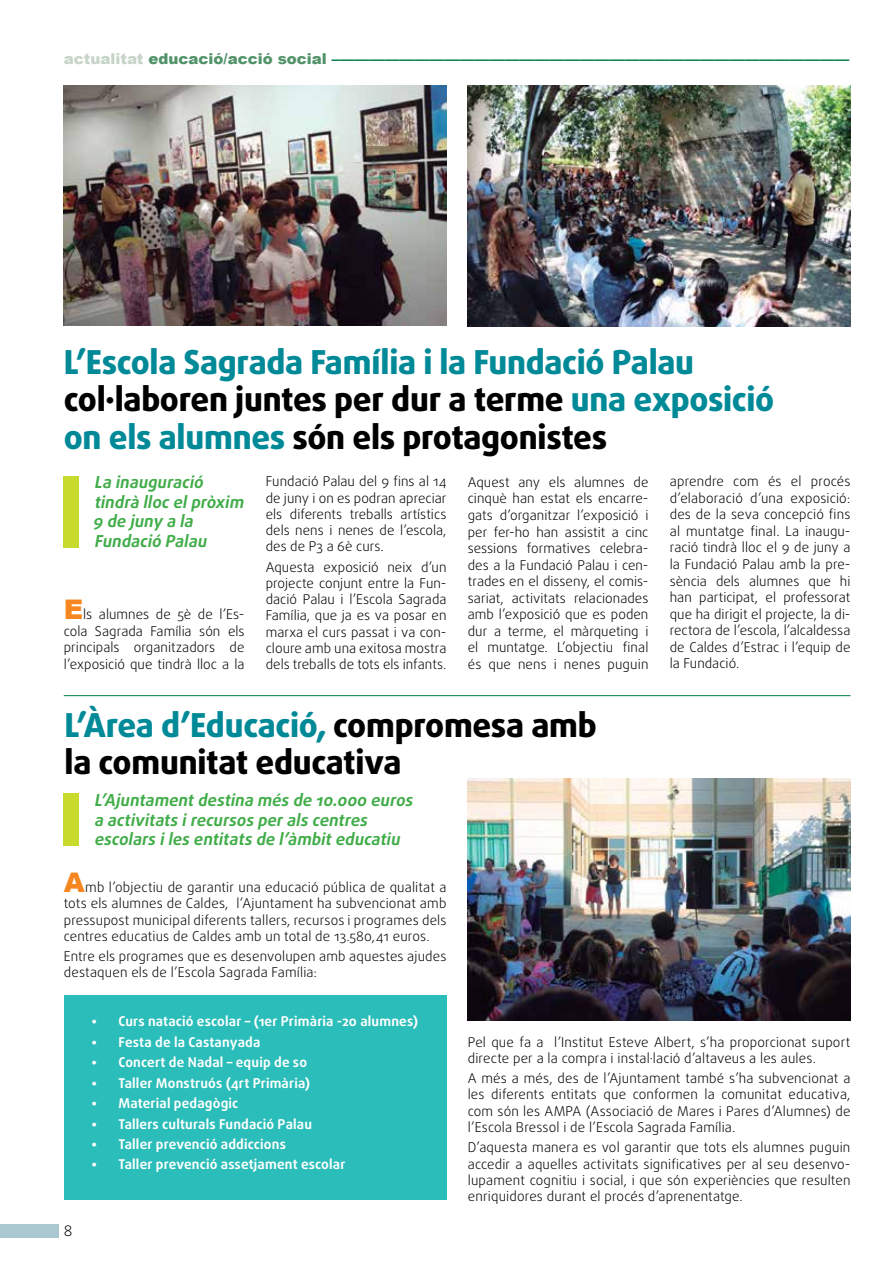
<style>
.page{position:relative;width:893px;height:1263px;background:#fff}
.page>*{position:absolute;margin:0;border:0;box-sizing:border-box;transform-origin:0 0}
.t1{font:800 33px/37.5px "Daxline Pro";letter-spacing:-.01em;color:#008997}
.t2{font:800 33px/37.5px "Daxline Pro";letter-spacing:-.01em;color:#000}
.t3{font:italic 700 16.5px/19.8px "Daxline Pro";color:#41ad49}
.t4{font:900 15px "Arial";color:#007942}
.t5{font:300 15px "Daxline Pro";color:#000}
.t6{font:300 13.5px/16.2px "Daxline Pro";letter-spacing:.01em;color:#000;text-align:justify}
.t7{font:700 13.5px "Daxline Pro";letter-spacing:.015em;color:#fff}
.s1{color:#c6d5c7}
.s2{color:#52936a}
.s3{color:#000}
.s4{font-family:"Arial";font-weight:900;font-size:27px;color:#f6861f}
.s5{color:#008997}
</style>
<div class="page">
<div style="left:0;top:1224px;width:59px;height:13px;background:#aac8d0"></div>
<hr style="left:64px;top:695px;width:786px;height:1px;background:#007942">
<div style="left:64px;top:995px;width:382px;height:204px;background:#2bbdb9"></div>
<img style="left:468px;top:85px;width:382px;height:241px">
<img style="left:64px;top:85px;width:382px;height:240px">
<img style="left:468px;top:778px;width:382px;height:243px">
<div style="left:64px;top:793px;width:15px;height:53px;background:#c8da2b"></div>
<div style="left:64px;top:476px;width:15px;height:71px;background:#c8da2b"></div>
<p class="t4" style="left:64px;top:48px;width:787px"><span class="s1">actualitat</span> <span class="s2">educació/acció social</span> –––––––––––––––––––––––––––––––––––––––––––––––––––––––––––––––––––––</p>
<h1 class="t1" style="left:64px;top:343px;width:712px">L’Escola Sagrada Família i la Fundació Palau <span class="s3">col·laboren juntes per dur a terme</span> una exposició on els alumnes <span class="s3">són els protagonistes</span></h1>
<p class="t3" style="left:93px;top:472px;width:156px">La inauguració tindrà lloc elpròxim<br>9 de juny a la<br>Fundació Palau</p>
<p class="t6" style="left:266px;top:474px;width:182px">Fundació Palau del 9 fins al 14 de juny i on es podran apreciar els diferents treballs artístics dels nens i nenes de l’escola, des de P3 a 6è curs.</p>
<p class="t6" style="left:266px;top:559px;width:182px">Aquesta exposició neix d’un projecte conjunt entre la Fun&shy;dació Palau i l’Escola Sagrada Família, que ja es va posar en marxa el curs passat i va con&shy;cloure amb una exitosa mostra dels treballs de tots els infants.</p>
<p class="t6" style="left:64px;top:606px;width:182px"><span class="s4">E</span>ls alumnes de 5è de l’Es&shy;cola Sagrada Família són els principals organitzadors de l’exposició que tindrà lloc a la</p>
<p class="t6" style="left:468px;top:474px;width:182px">Aquest any els alumnes de cinquè han estat els encarre&shy;gats d’organitzar l’exposició i per fer-ho han assistit a cinc sessions formatives celebra&shy;des a la Fundació Palau i cen&shy;trades en el disseny, el comis&shy;sariat, activitats relacionades amb l’exposició que es poden dur a terme, el màrqueting i el muntatge. L’objectiu final és que nens i nenes puguin</p>
<p class="t6" style="left:670px;top:473px;width:182px;line-height:16.6px">aprendre com és el procés d’elaboració d’una exposició: des de la seva concepció fins al muntatge final. La inaugu&shy;ració tindrà lloc el 9 de juny a la Fundació Palau amb la pre&shy;sència dels alumnes que hi han participat, el professorat que ha dirigit el projecte, la di&shy;rectora de l’escola, l’alcaldessa de Caldes d’Estrac i l’equip de la Fundació.</p>
<h1 class="t2" style="left:64px;top:706px;width:534px"><span class="s5">L’Àrea d’Educació,</span> compromesa amb la comunitat educativa</h1>
<p class="t3" style="left:94px;top:790px;width:324px">L’Ajuntamentdestina més de 10.000 euros a activitats irecursos perals centres escolars iles entitats de l’àmbiteducatiu</p>
<p class="t6" style="left:64px;top:879px;width:384px"><span class="s4">A</span>mb l’objectiu de garantir una educació pública de qualitat a tots els alumnes de Caldes, l’Ajuntament ha subvencionat amb pressupost municipal diferents tallers, recursos i programes dels centres educatius de Caldes amb un total de 13.580,41 euros.</p>
<p class="t6" style="left:64px;top:948px;width:384px">Entre els programes que es desenvolupen amb aquestes ajudes destaquen els de l’Escola Sagrada Família:</p>
<p class="t7" style="left:91px;top:1012px;width:328px">• Curs natació escolar – (1er Primària -20 alumnes)</p>
<p class="t7" style="left:91px;top:1033px;width:171px">• Festa de la Castanyada</p>
<p class="t7" style="left:91px;top:1053px;width:217px">• Concert de Nadal – equip de so</p>
<p class="t7" style="left:91px;top:1074px;width:220px">• Taller Monstruós (4rt Primària)</p>
<p class="t7" style="left:91px;top:1094px;width:149px">• Material pedagògic</p>
<p class="t7" style="left:91px;top:1115px;width:222px">• Tallers culturals Fundació Palau</p>
<p class="t7" style="left:91px;top:1135px;width:196px">• Taller prevenció addiccions</p>
<p class="t7" style="left:91px;top:1156px;width:256px">• Taller prevenció assetjament escolar</p>
<p class="t5" style="left:64px;top:1220px;width:10px">8</p>
<p class="t6" style="left:468px;top:1034px;width:384px">Pel que fa a l’Institut Esteve Albert, s’ha proporcionat suport directe per a la compra i instal·lació d’altaveus a les aules.</p>
<p class="t6" style="left:468px;top:1070px;width:384px">A més a més, des de l’Ajuntament també s’ha subvencionat a les diferents entitats que conformen la comunitat educativa, com són les AMPA (Associació de Mares i Pares d’Alumnes) de l’Escola Bressol i de l’Escola Sagrada Família.</p>
<p class="t6" style="left:468px;top:1139px;width:384px">D’aquesta manera es vol garantir que tots els alumnes puguin accedir a aquelles activitats significatives per al seu desenvo&shy;lupament cognitiu i social, i que són experiències que resulten enriquidores durant el procés d’aprenentatge.</p>
</div>
